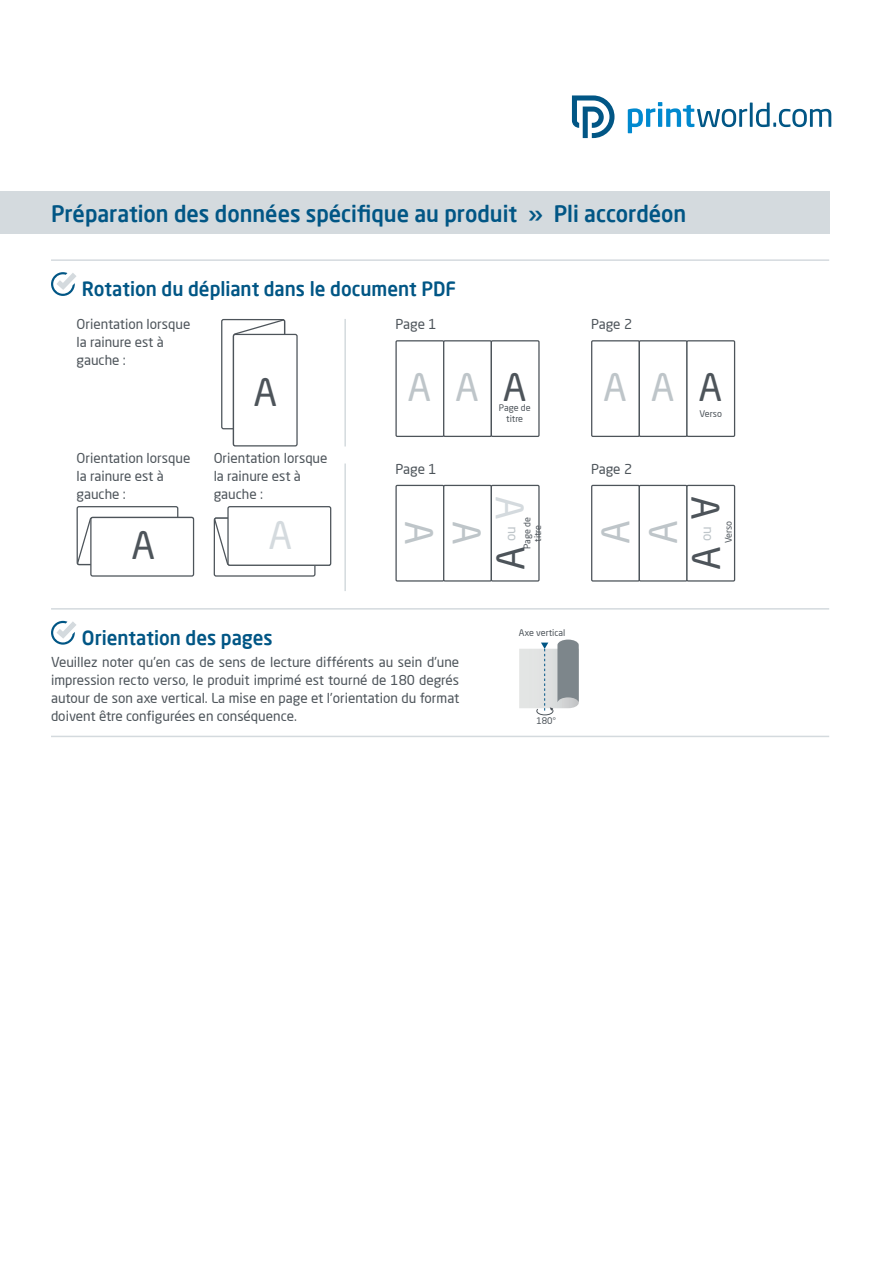
<style>
.page{position:relative;width:893px;height:1263px;background:#fff}
.page>*{position:absolute;margin:0;border:0;box-sizing:border-box;transform-origin:0 0}
.t1{font:37.5px "Neo Sans Pro";color:#bec5c9}
.t2{font:37.5px "Neo Sans Pro";color:#4d545a}
.t3{font:37.5px "Neo Sans Pro";color:#d4dade}
.t4{font:500 22.5px "Neo Sans Pro";color:#015685;scale:.96 1}
.t5{font:500 19.5px "Neo Sans Pro";color:#015685;scale:.96 1}
.t6{font:13.5px/18px "Neo Sans Pro";color:#4d545a}
.t7{font:13.5px "Neo Sans Pro";color:#bec5c9}
.t8{font:9px/10.8px "Neo Sans Pro";color:#4d545a;text-align:center}
</style>
<div class="page">
<div style="left:0;top:191px;width:829px;height:43px;background:#d4dade"></div>
<svg style="left:628px;top:102px;width:203px;height:31px"></svg>
<svg style="left:572px;top:96px;width:42px;height:42px"></svg>
<svg style="left:51px;top:621px;width:25px;height:24px"></svg>
<hr style="left:51px;top:259px;width:778px;height:2px;background:#d4dade">
<hr style="left:51px;top:608px;width:778px;height:2px;background:#d4dade">
<hr style="left:51px;top:736px;width:778px;height:1px;background:#d4dade">
<svg style="left:519px;top:639px;width:60px;height:76px"></svg>
<svg style="left:51px;top:272px;width:25px;height:24px"></svg>
<div style="left:395px;top:340px;width:49px;height:97px;border:1px solid #4d545a"></div>
<div style="left:395px;top:485px;width:49px;height:97px;border:1px solid #4d545a"></div>
<div style="left:591px;top:340px;width:49px;height:97px;border:1px solid #4d545a"></div>
<div style="left:591px;top:485px;width:49px;height:97px;border:1px solid #4d545a"></div>
<div style="left:443px;top:340px;width:49px;height:97px;border:1px solid #4d545a"></div>
<div style="left:443px;top:485px;width:49px;height:97px;border:1px solid #4d545a"></div>
<div style="left:639px;top:340px;width:49px;height:97px;border:1px solid #4d545a"></div>
<div style="left:639px;top:485px;width:49px;height:97px;border:1px solid #4d545a"></div>
<div style="left:491px;top:340px;width:49px;height:97px;border:1px solid #4d545a"></div>
<div style="left:491px;top:485px;width:49px;height:97px;border:1px solid #4d545a"></div>
<div style="left:686px;top:340px;width:49px;height:97px;border:1px solid #4d545a"></div>
<div style="left:686px;top:485px;width:49px;height:97px;border:1px solid #4d545a"></div>
<hr style="left:344px;top:319px;width:2px;height:127px;background:#d4dade">
<hr style="left:344px;top:463px;width:2px;height:128px;background:#d4dade">
<div style="left:221px;top:319px;width:64px;height:110px;border:1px solid #4d545a;border-radius:2px"></div>
<svg style="left:232px;top:319px;width:54px;height:128px"></svg>
<div style="left:233px;top:334px;width:64px;height:112px;background:#fff;border-radius:2px"></div>
<div style="left:233px;top:334px;width:65px;height:112px;border:1px solid #4d545a;border-radius:2px"></div>
<div style="left:77px;top:506px;width:101px;height:59px;border:1px solid #4d545a;border-radius:2px"></div>
<div style="left:90px;top:517px;width:104px;height:60px;border:1px solid #4d545a;border-radius:2px"></div>
<div style="left:214px;top:517px;width:102px;height:60px;border:1px solid #4d545a;border-radius:2px"></div>
<svg style="left:213px;top:517px;width:119px;height:49px"></svg>
<div style="left:228px;top:507px;width:103px;height:58px;background:#fff;border-radius:2px"></div>
<div style="left:227px;top:506px;width:104px;height:60px;border:1px solid #4d545a;border-radius:2px"></div>
<svg style="left:76px;top:516px;width:119px;height:50px"></svg>
<h2 class="t4" style="left:51px;top:200px;width:663px">Préparation des données spécifique au produit » Pli accordéon</h2>
<h3 class="t5" style="left:82px;top:276px;width:392px">Rotation du dépliant dans le document PDF</h3>
<p class="t6" style="left:395px;top:315px;width:43px">Page 1</p>
<p class="t6" style="left:77px;top:315px;width:115px">Orientation lorsque la rainure est à gauche :</p>
<p class="t6" style="left:591px;top:315px;width:43px">Page 2</p>
<h1 class="t2" style="left:253px;top:369px;width:25px">A</h1>
<h1 class="t1" style="left:408px;top:364px;width:25px">A</h1>
<h1 class="t1" style="left:455px;top:364px;width:25px">A</h1>
<h1 class="t2" style="left:503px;top:364px;width:25px">A</h1>
<h1 class="t2" style="left:698px;top:364px;width:25px">A</h1>
<p class="t8" style="left:700px;top:408px;width:24px">Verso</p>
<h1 class="t1" style="left:603px;top:364px;width:25px">A</h1>
<h1 class="t1" style="left:651px;top:364px;width:25px">A</h1>
<p class="t8" style="left:499px;top:402px;width:33px">Page de titre</p>
<p class="t6" style="left:77px;top:449px;width:115px">Orientation lorsque la rainure est à gauche :</p>
<p class="t6" style="left:214px;top:449px;width:115px">Orientation lorsque la rainure est à gauche :</p>
<h1 class="t3" style="left:268px;top:512px;width:25px">A</h1>
<p class="t6" style="left:395px;top:460px;width:43px">Page 1</p>
<h1 class="t1" style="left:442px;top:521px;width:25px;rotate:90deg">A</h1>
<h1 class="t1" style="left:489px;top:521px;width:25px;rotate:90deg">A</h1>
<p class="t6" style="left:591px;top:460px;width:43px">Page 2</p>
<h1 class="t3" style="left:533px;top:496px;width:25px;rotate:90deg">A</h1>
<h1 class="t2" style="left:728px;top:496px;width:25px;rotate:90deg">A</h1>
<p class="t8" style="left:521px;top:549px;width:33px;rotate:-90deg">Page de titre</p>
<h1 class="t1" style="left:593px;top:544px;width:25px;rotate:-90deg">A</h1>
<h1 class="t1" style="left:640px;top:544px;width:25px;rotate:-90deg">A</h1>
<p class="t8" style="left:723px;top:543px;width:24px;rotate:-90deg">Verso</p>
<p class="t7" style="left:502px;top:541px;width:16px;rotate:-90deg">ou</p>
<p class="t7" style="left:698px;top:541px;width:16px;rotate:-90deg">ou</p>
<h1 class="t2" style="left:488px;top:570px;width:25px;rotate:-90deg">A</h1>
<h1 class="t2" style="left:683px;top:570px;width:25px;rotate:-90deg">A</h1>
<h3 class="t5" style="left:82px;top:625px;width:200px">Orientation des pages</h3>
<p class="t6" style="left:51px;top:653px;width:410px;text-align:justify">Veuillez noter qu’en cas de sens de lecture différents au sein d’une impression recto verso, le produit imprimé est tourné de 180 degrés autour de son axe vertical. La mise en page et l’orientation du format doivent être configurées en conséquence.</p>
<p class="t8" style="left:519px;top:627px;width:48px">Axe vertical</p>
<p class="t8" style="left:536px;top:715px;width:21px">180°</p>
</div>
